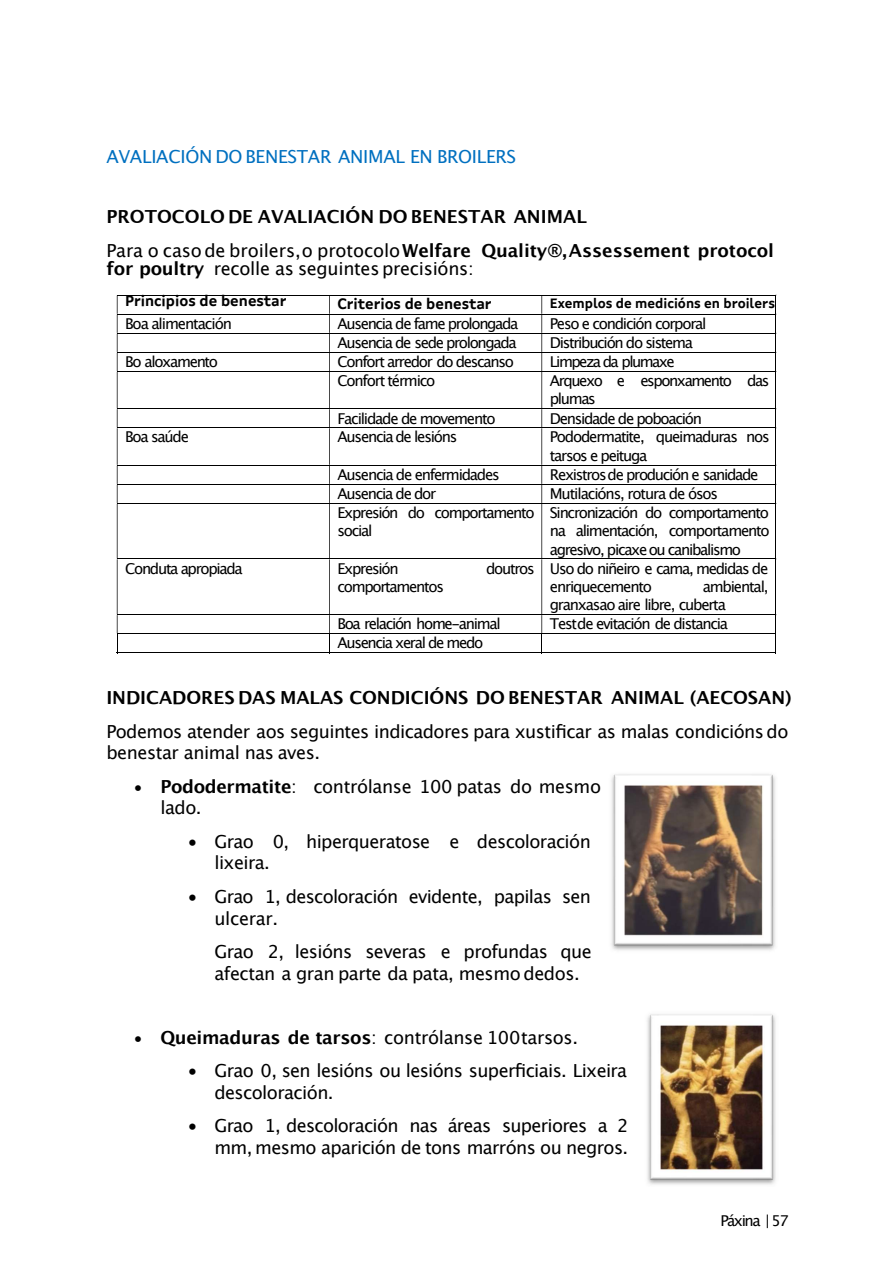
<style>
.page{position:relative;width:893px;height:1263px;background:#fff}
.page>*{position:absolute;margin:0;border:0;box-sizing:border-box;transform-origin:0 0}
.t1{font:18px/21.6px "Lucida Grande";letter-spacing:-.03em;color:#000}
.t2{font:700 18px/33.6px "Lucida Grande";letter-spacing:-.005em;color:#000}
.t3{font:18px "Lucida Grande";letter-spacing:-.015em;color:#0070c0}
.t4{font:15px/18.3px "Lucida Grande";letter-spacing:-.085em;color:#000}
.t5{font:700 15px "Xunta Sans";color:#000}
.t6{font:15px "Lucida Grande";letter-spacing:-.105em;color:#000}
.t7{font:700 13.5px "Xunta Sans";color:#000}
.s1{font-weight:400}
.s2{font-weight:700}
.s3{font-size:16.5px}
</style>
<div class="page">
<hr style="left:117px;top:295px;width:659px;height:1px;background:#000">
<hr style="left:117px;top:314px;width:659px;height:1px;background:#000">
<hr style="left:117px;top:333px;width:659px;height:1px;background:#000">
<hr style="left:117px;top:352px;width:659px;height:1px;background:#000">
<svg style="left:117px;top:296px;width:1px;height:75px"></svg>
<svg style="left:329px;top:296px;width:1px;height:75px"></svg>
<svg style="left:541px;top:296px;width:1px;height:75px"></svg>
<hr style="left:117px;top:371px;width:659px;height:1px;background:#000">
<hr style="left:117px;top:372px;width:1px;height:36px;background:#000">
<hr style="left:329px;top:372px;width:1px;height:36px;background:#000">
<hr style="left:541px;top:372px;width:1px;height:36px;background:#000">
<hr style="left:776px;top:372px;width:1px;height:36px;background:#000">
<hr style="left:117px;top:408px;width:659px;height:1px;background:#000">
<svg style="left:117px;top:409px;width:1px;height:19px"></svg>
<svg style="left:329px;top:409px;width:1px;height:19px"></svg>
<svg style="left:541px;top:409px;width:1px;height:19px"></svg>
<hr style="left:117px;top:428px;width:659px;height:1px;background:#000">
<hr style="left:117px;top:428px;width:1px;height:37px;background:#000">
<hr style="left:329px;top:428px;width:1px;height:37px;background:#000">
<hr style="left:541px;top:428px;width:1px;height:37px;background:#000">
<hr style="left:776px;top:428px;width:1px;height:37px;background:#000">
<hr style="left:117px;top:465px;width:659px;height:1px;background:#000">
<hr style="left:117px;top:484px;width:659px;height:1px;background:#000">
<svg style="left:117px;top:466px;width:1px;height:37px"></svg>
<svg style="left:329px;top:466px;width:1px;height:37px"></svg>
<svg style="left:541px;top:466px;width:1px;height:37px"></svg>
<hr style="left:117px;top:503px;width:659px;height:1px;background:#000">
<hr style="left:117px;top:504px;width:1px;height:55px;background:#000">
<hr style="left:329px;top:504px;width:1px;height:55px;background:#000">
<hr style="left:541px;top:504px;width:1px;height:55px;background:#000">
<hr style="left:776px;top:504px;width:1px;height:55px;background:#000">
<hr style="left:117px;top:559px;width:659px;height:1px;background:#000">
<hr style="left:117px;top:559px;width:1px;height:55px;background:#000">
<hr style="left:329px;top:559px;width:1px;height:55px;background:#000">
<hr style="left:541px;top:559px;width:1px;height:55px;background:#000">
<hr style="left:776px;top:559px;width:1px;height:55px;background:#000">
<hr style="left:117px;top:614px;width:659px;height:1px;background:#000">
<hr style="left:117px;top:633px;width:659px;height:1px;background:#000">
<svg style="left:117px;top:615px;width:1px;height:37px"></svg>
<hr style="left:117px;top:652px;width:212px;height:1px;background:#000">
<svg style="left:329px;top:615px;width:1px;height:38px"></svg>
<hr style="left:330px;top:652px;width:211px;height:1px;background:#000">
<svg style="left:541px;top:615px;width:1px;height:38px"></svg>
<hr style="left:542px;top:652px;width:234px;height:1px;background:#000">
<img style="left:647px;top:1014px;width:129px;height:171px">
<img style="left:611px;top:774px;width:164px;height:177px">
<p class="t3" style="left:106px;top:149px;width:411px">AVALIACIÓN DO BENESTAR ANIMAL EN BROILERS</p>
<p class="t2" style="left:106px;top:201px;width:669px">PROTOCOLO DE AVALIACIÓN DO BENESTAR ANIMAL<br><span class="s1">Para o casode broilers,o protocolo</span>Welfare Quality®,Assessement protocol</p>
<p class="t1" style="left:106px;top:259px;width:369px"><span class="s2">for poultry</span> recolle as seguintes precisións:</p>
<p class="t5" style="left:125px;top:295px;width:163px">Principios de benestar</p>
<p class="t5" style="left:338px;top:298px;width:156px">Criterios de benestar</p>
<p class="t7" style="left:550px;top:298px;width:227px">Exemplos de medicións en broilers</p>
<p class="t4" style="left:125px;top:315px;width:108px">Boa alimentación</p>
<p class="t4" style="left:338px;top:315px;width:183px">Ausencia de fame prolongada</p>
<p class="t4" style="left:550px;top:315px;width:158px">Peso e condición corporal</p>
<p class="t4" style="left:338px;top:334px;width:181px">Ausencia de sede prolongada</p>
<p class="t4" style="left:550px;top:334px;width:145px">Distribución do sistema</p>
<p class="t4" style="left:125px;top:354px;width:95px">Bo aloxamento</p>
<p class="t4" style="left:338px;top:354px;width:178px">Confort arredor do descanso</p>
<p class="t6" style="left:550px;top:355px;width:126px">Limpeza da plumaxe</p>
<p class="t4" style="left:338px;top:373px;width:99px">Confort térmico</p>
<p class="t4" style="left:550px;top:373px;width:221px">Arquexo e esponxamento das plumas</p>
<p class="t4" style="left:338px;top:410px;width:160px">Facilidade de movemento</p>
<p class="t4" style="left:550px;top:410px;width:154px">Densidade de poboación</p>
<p class="t4" style="left:125px;top:429px;width:65px">Boa saúde</p>
<p class="t4" style="left:338px;top:429px;width:121px">Ausencia de lesións</p>
<p class="t4" style="left:550px;top:429px;width:221px">Pododermatite, queimaduras nos tarsos e peituga</p>
<p class="t4" style="left:338px;top:466px;width:164px">Ausencia de enfermidades</p>
<p class="t4" style="left:550px;top:466px;width:210px">Rexistrosde produción e sanidade</p>
<p class="t4" style="left:338px;top:485px;width:100px">Ausencia de dor</p>
<p class="t4" style="left:550px;top:485px;width:170px">Mutilacións, rotura de ósos</p>
<p class="t4" style="left:338px;top:505px;width:199px">Expresión do comportamento social</p>
<p class="t4" style="left:550px;top:505px;width:221px;text-align:justify">Sincronización do comportamento na alimentación, comportamento agresivo, picaxe ou canibalismo</p>
<p class="t4" style="left:125px;top:560px;width:119px">Conduta apropiada</p>
<p class="t4" style="left:338px;top:560px;width:63px">Expresión</p>
<p class="t4" style="left:486px;top:560px;width:50px">doutros</p>
<p class="t4" style="left:338px;top:579px;width:108px">comportamentos</p>
<p class="t4" style="left:550px;top:560px;width:220px">Uso do niñeiro e cama, medidas de enriquecemento</p>
<p class="t4" style="left:550px;top:579px;width:220px;text-indent:153px">ambiental, granxasao aire libre, cuberta</p>
<p class="t4" style="left:338px;top:616px;width:165px">Boa relación home-animal</p>
<p class="t4" style="left:550px;top:616px;width:180px">Testde evitación de distancia</p>
<p class="t4" style="left:338px;top:635px;width:147px">Ausencia xeral de medo</p>
<p class="t2" style="left:106px;top:682px;width:687px">INDICADORES DAS MALAS CONDICIÓNS DO BENESTAR ANIMAL (AECOSAN)</p>
<p class="t1" style="left:106px;top:721px;width:684px">Podemos atender aos seguintes indicadores para xustificar as malas condicións do benestar animal nas aves.</p>
<p class="t1" style="left:160px;top:777px;width:442px;text-indent:-27px"><span class="s3">•</span> <span class="s2">Pododermatite</span>: contrólanse 100 patas do mesmo lado.</p>
<p class="t1" style="left:214px;top:832px;width:378px;text-indent:-27px">• Grao 0, hiperqueratose e descoloración lixeira.</p>
<p class="t1" style="left:214px;top:887px;width:378px;text-indent:-27px">• Grao 1, descoloración evidente, papilas sen ulcerar.</p>
<p class="t1" style="left:214px;top:942px;width:379px">Grao 2, lesións severas e profundas que afectan a gran parte da pata, mesmo dedos.</p>
<p class="t1" style="left:133px;top:1027px;width:446px"><span class="s3">•</span> <span class="s2">Queimaduras de tarsos</span>: contrólanse 100tarsos.</p>
<p class="t1" style="left:214px;top:1061px;width:414px;text-indent:-27px">• Grao 0, sen lesións ou lesións superficiais. Lixeira descoloración.</p>
<p class="t1" style="left:187px;top:1116px;width:443px;text-align:right">• Grao 1, descoloración nas áreas superiores a 2 mm, mesmo aparición de tons marróns ou negros.</p>
<p class="t4" style="left:720px;top:1212px;width:70px">Páxina | 57</p>
</div>
